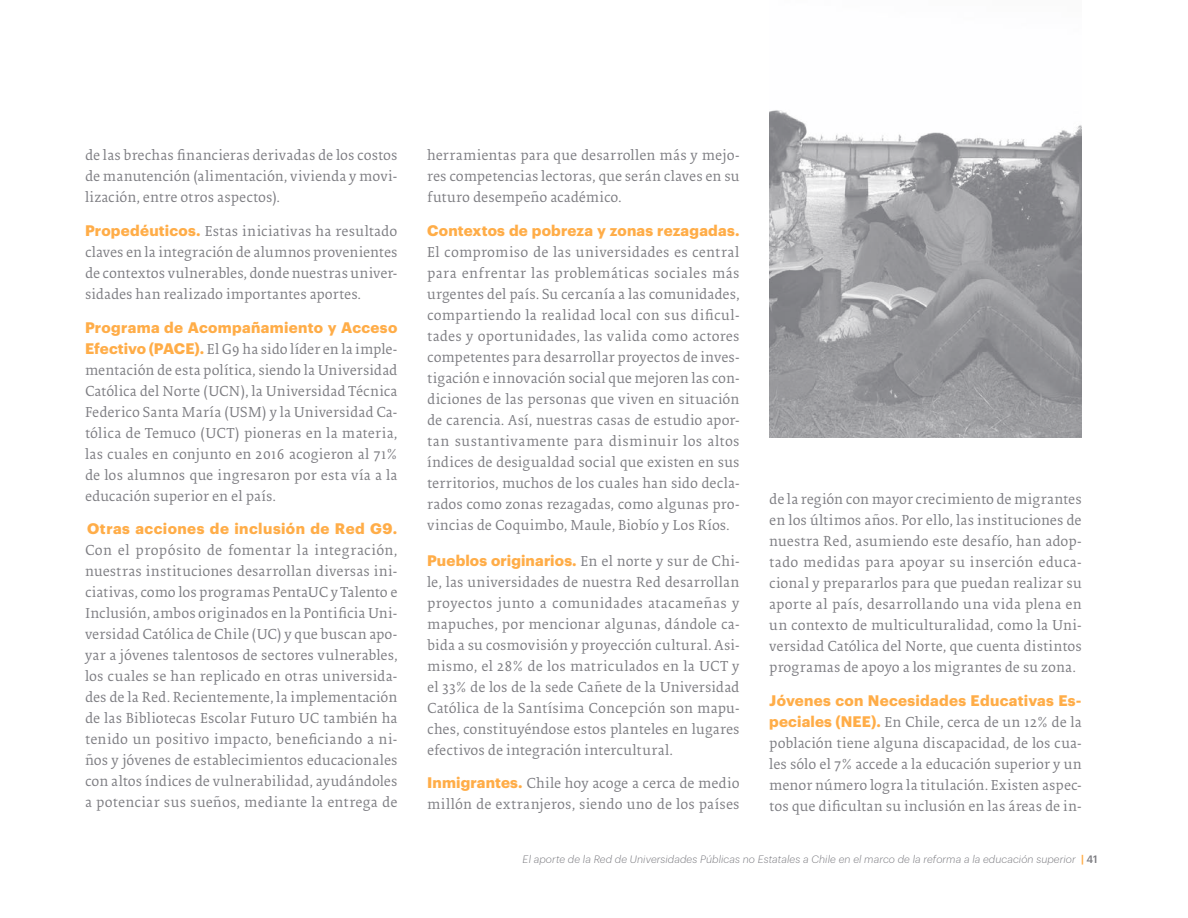
<style>
.page{position:relative;width:1188px;height:918px;background:#fff}
.page>*{position:absolute;margin:0;border:0;box-sizing:border-box;transform-origin:0 0}
.t1{font:15px/21px "Collis Bib Roman";letter-spacing:.005em;color:#7c7c81;text-align:justify}
.t2{font:700 15px "Graphik";letter-spacing:.02em;color:#ffad48}
.t3{font:italic 300 10.5px "Graphik";letter-spacing:.01em;color:#7c7c81}
.s1{font-family:"Graphik";font-weight:700;color:#ffad48}
.s2{font-family:"Collis Bib Roman";font-weight:400;color:#7c7c81}
.s3{font-weight:700;font-style:normal;color:#ffad48}
.s4{font-weight:500;font-style:normal}
</style>
<div class="page">
<img style="left:769px;top:110px;width:313px;height:328px">
<p class="t1" style="left:85px;top:146px;width:314px">de las brechas financieras derivadas de los costos de manutención (alimentación, vivienda y movi&shy;lización, entre otros aspectos).</p>
<p class="t1" style="left:85px;top:222px;width:314px"><span class="s1">Propedéuticos.</span> Estas iniciativas ha resultado claves en la integración de alumnos provenientes de contextos vulnerables, donde nuestras univer&shy;sidades han realizado importantes aportes.</p>
<p class="t2" style="left:85px;top:316px;width:314px">Programa de Acompañamiento y Acceso</p>
<p class="t1" style="left:85px;top:339px;width:314px"><span class="s1">Efectivo (PACE).</span> El G9 ha sido líder en la imple&shy;mentación de esta política, siendo la Universidad Católica del Norte (UCN), la Universidad Técnica Federico Santa María (USM) y la Universidad Ca&shy;tólica de Temuco (UCT) pioneras en la materia, las cuales en conjunto en 2016 acogieron al 71% de los alumnos que ingresaron por esta vía a la educación superior en el país.</p>
<p class="t2" style="left:87px;top:517px;width:312px">Otras acciones de inclusión de Red G9.</p>
<p class="t1" style="left:85px;top:541px;width:314px">Con el propósito de fomentar la integración, nuestras instituciones desarrollan diversas ini&shy;ciativas, como los programas PentaUC y Talento e Inclusión, ambos originados en la Pontificia Uni&shy;versidad Católica de Chile (UC) y que buscan apo&shy;yar a jóvenes talentosos de sectores vulnerables, los cuales se han replicado en otras universida&shy;des de la Red. Recientemente, la implementación de las Bibliotecas Escolar Futuro UC también ha tenido un positivo impacto, beneficiando a ni&shy;ños y jóvenes de establecimientos educacionales con altos índices de vulnerabilidad, ayudándoles a potenciar sus sueños, mediante la entrega de</p>
<p class="t1" style="left:427px;top:146px;width:314px">herramientas para que desarrollen más y mejo&shy;res competencias lectoras, que serán claves en su futuro desempeño académico.</p>
<p class="t2" style="left:427px;top:219px;width:314px">Contextos de pobreza y zonas rezagadas.</p>
<p class="t1" style="left:427px;top:243px;width:314px">El compromiso de las universidades es central para enfrentar las problemáticas sociales más urgentes del país. Su cercanía a las comunidades, compartiendo la realidad local con sus dificul&shy;tades y oportunidades, las valida como actores competentes para desarrollar proyectos de inves&shy;tigación e innovación social que mejoren las con&shy;diciones de las personas que viven en situación de carencia. Así, nuestras casas de estudio apor&shy;tan sustantivamente para disminuir los altos índices de desigualdad social que existen en sus territorios, muchos de los cuales han sido decla&shy;rados como zonas rezagadas, como algunas pro&shy;vincias de Coquimbo, Maule, Biobío y Los Ríos.</p>
<p class="t2" style="left:427px;top:549px;width:314px">Pueblos originarios. <span class="s2">En el norte y sur de Chi-</span></p>
<p class="t1" style="left:427px;top:573px;width:314px">le, las universidades de nuestra Red desarrollan proyectos junto a comunidades atacameñas y mapuches, por mencionar algunas, dándole ca&shy;bida a su cosmovisión y proyección cultural. Asi&shy;mismo, el 28% de los matriculados en la UCT y el 33% de los de la sede Cañete de la Universidad Católica de la Santísima Concepción son mapu&shy;ches, constituyéndose estos planteles en lugares efectivos de integración intercultural.</p>
<p class="t1" style="left:427px;top:774px;width:314px"><span class="s1">Inmigrantes.</span> Chile hoy acoge a cerca de medio millón de extranjeros, siendo uno de los países</p>
<p class="t1" style="left:769px;top:490px;width:314px">de la región con mayor crecimiento de migrantes en los últimos años. Por ello, las instituciones de nuestra Red, asumiendo este desafío, han adop&shy;tado medidas para apoyar su inserción educa&shy;cional y prepararlos para que puedan realizar su aporte al país, desarrollando una vida plena en un contexto de multiculturalidad, como la Uni&shy;versidad Católica del Norte, que cuenta distintos programas de apoyo a los migrantes de su zona.</p>
<p class="t2" style="left:769px;top:689px;width:314px">Jóvenes con Necesidades Educativas Es-</p>
<p class="t1" style="left:769px;top:713px;width:314px"><span class="s1">peciales (NEE).</span> En Chile, cerca de un 12% de la población tiene alguna discapacidad, de los cua&shy;les sólo el 7% accede a la educación superior y un menor número logra la titulación. Existen aspec&shy;tos que dificultan su inclusión en las áreas de in-</p>
<p class="t3" style="left:523px;top:851px;width:576px">El aporte de la Red de Universidades Públicas no Estatales a Chile en el marco de la reforma a la educación superior <span class="s3">|</span> <span class="s4">41</span></p>
</div>
